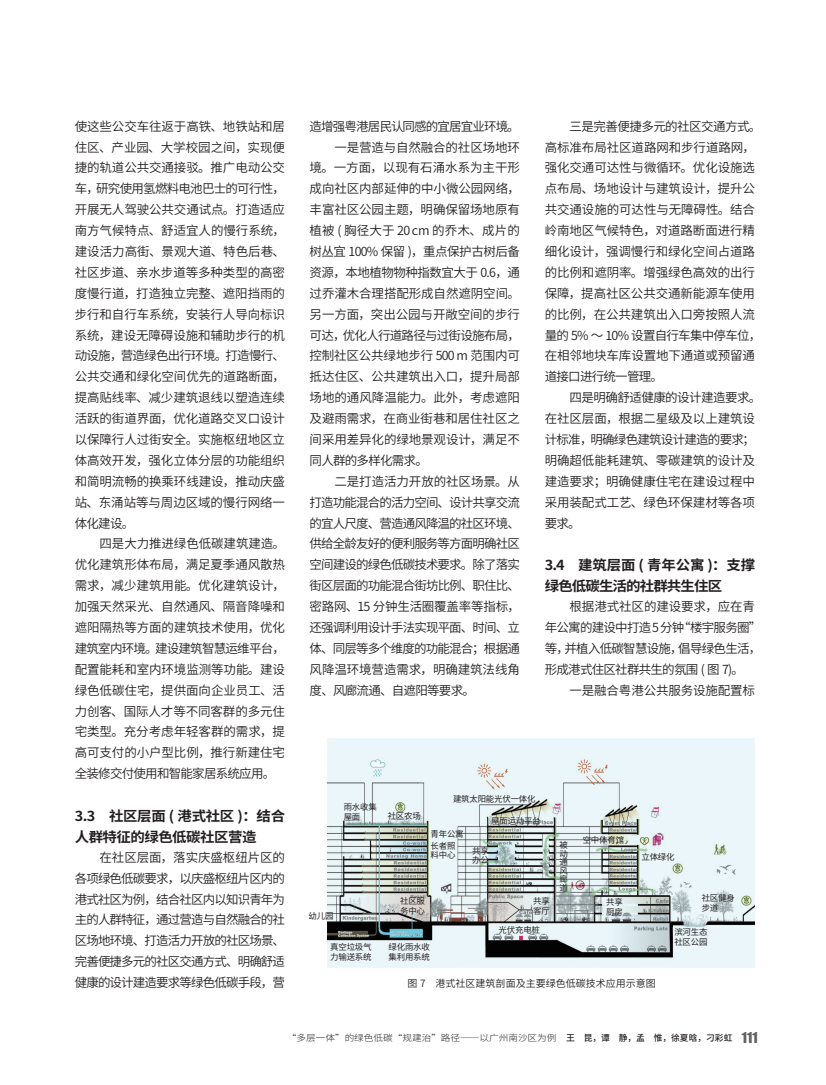
<style>
.page{position:relative;width:826px;height:1085px;background:#fff}
.page>*{position:absolute;margin:0;border:0;box-sizing:border-box;transform-origin:0 0}
.二级标题{font:700 13.75px/20.9px "Source Han Sans CN";letter-spacing:-.035em;color:#231f20;scale:1.05 1}
.二级标题-2{font:700 13.75px/20.9px "Source Han Sans CN";letter-spacing:-.06em;color:#231f20;scale:1.05 1}
.正文{font:12.5px/20.9px "Source Han Sans CN";letter-spacing:-.01em;color:#231f20;text-align:justify}
.正文-2{font:12.5px/20.9px "Source Han Sans CN";letter-spacing:-.06em;color:#231f20}
.正文-3{font:12.5px "Source Han Sans CN";letter-spacing:-.07em;color:#231f20}
.图说{font:10px "Source Han Sans CN";color:#231f20}
.t1{font:300 8.75px "Source Han Sans CN";color:#231f20;scale:1.1 1}
.框图文字{font:8.38px/9.6px "Source Han Sans CN";letter-spacing:-.025em;color:#231f20}
.s1{font-weight:500}
.s2{font-family:"Impact";font-weight:400;font-size:13.75px;color:#636366}
</style>
<div class="page">
<img style="left:327px;top:738px;width:427px;height:229px">
<p class="正文" style="left:75px;top:116px;width:212px">使这些公交车往返于高铁、地铁站和居住区、产业园、大学校园之间，实现便捷的轨道公共交通接驳。推广电动公交车，研究使用氢燃料电池巴士的可行性，开展无人驾驶公共交通试点。打造适应南方气候特点、舒适宜人的慢行系统，建设活力高街、景观大道、特色后巷、社区步道、亲水步道等多种类型的高密度慢行道，打造独立完整、遮阳挡雨的步行和自行车系统，安装行人导向标识系统，建设无障碍设施和辅助步行的机动设施，营造绿色出行环境。打造慢行、公共交通和绿化空间优先的道路断面，提高贴线率、减少建筑退线以塑造连续活跃的街道界面，优化道路交叉口设计以保障行人过街安全。实施枢纽地区立体高效开发，强化立体分层的功能组织和简明流畅的换乘环线建设，推动庆盛站、东涌站等与周边区域的慢行网络一体化建设。</p>
<p class="正文" style="left:75px;top:533px;width:212px;text-indent:25px">四是大力推进绿色低碳建筑建造。优化建筑形体布局，满足夏季通风散热需求，减少建筑用能。优化建筑设计，加强天然采光、自然通风、隔音降噪和遮阳隔热等方面的建筑技术使用，优化建筑室内环境。建设建筑智慧运维平台，配置能耗和室内环境监测等功能。建设绿色低碳住宅，提供面向企业员工、活力创客、国际人才等不同客群的多元住宅类型。充分考虑年轻客群的需求，提高可支付的小户型比例，推行新建住宅全装修交付使用和智能家居系统应用。</p>
<p class="二级标题" style="left:75px;top:805px;width:202px">3.3 社区层面 ( 港式社区 )：结合人群特征的绿色低碳社区营造</p>
<p class="正文" style="left:75px;top:846px;width:212px;text-indent:25px">在社区层面，落实庆盛枢纽片区的各项绿色低碳要求，以庆盛枢纽片区内的港式社区为例，结合社区内以知识青年为主的人群特征，通过营造与自然融合的社区场地环境、打造活力开放的社区场景、完善便捷多元的社区交通方式、明确舒适健康的设计建造要求等绿色低碳手段，营</p>
<p class="正文-3" style="left:309px;top:119px;width:212px">造增强粤港居民认同感的宜居宜业环境。</p>
<p class="正文" style="left:309px;top:137px;width:212px;text-indent:25px">一是营造与自然融合的社区场地环境。一方面，以现有石涌水系为主干形成向社区内部延伸的中小微公园网络，丰富社区公园主题，明确保留场地原有植被 ( 胸径大于 20 cm 的乔木、成片的树丛宜 100% 保留 )，重点保护古树后备资源，本地植物物种指数宜大于 0.6，通过乔灌木合理搭配形成自然遮阴空间。另一方面，突出公园与开敞空间的步行可达，优化人行道路径与过街设施布局，控制社区公共绿地步行 500 m 范围内可抵达住区、公共建筑出入口，提升局部场地的通风降温能力。此外，考虑遮阳及避雨需求，在商业街巷和居住社区之间采用差异化的绿地景观设计，满足不同人群的多样化需求。</p>
<p class="正文" style="left:309px;top:471px;width:212px;text-indent:25px">二是打造活力开放的社区场景。从打造功能混合的活力空间、设计共享交流的宜人尺度、营造通风降温的社区环境、供给全龄友好的便利服务等方面明确社区空间建设的绿色低碳技术要求。除了落实街区层面的功能混合街坊比例、职住比、密路网、15 分钟生活圈覆盖率等指标，还强调利用设计手法实现平面、时间、立体、同层等多个维度的功能混合；根据通风降温环境营造需求，明确建筑法线角度、风廊流通、自遮阳等要求。</p>
<p class="正文" style="left:544px;top:116px;width:218px;text-align:left;text-indent:25px">三是完善便捷多元的社区交通方式。高标准布局社区道路网和步行道路网，强化交通可达性与微循环。优化设施选点布局、场地设计与建筑设计，提升公共交通设施的可达性与无障碍性。结合岭南地区气候特色，对道路断面进行精细化设计，强调慢行和绿化空间占道路的比例和遮阴率。增强绿色高效的出行保障，提高社区公共交通新能源车使用的比例，在公共建筑出入口旁按照人流量的 5% ～ 10% 设置自行车集中停车位，在相邻地块车库设置地下通道或预留通道接口进行统一管理。</p>
<p class="正文" style="left:544px;top:387px;width:218px;text-align:left;text-indent:25px">四是明确舒适健康的设计建造要求。在社区层面，根据二星级及以上建筑设计标准，明确绿色建筑设计建造的要求；明确超低能耗建筑、零碳建筑的设计及建造要求；明确健康住宅在建设过程中采用装配式工艺、绿色环保建材等各项要求。</p>
<p class="二级标题-2" style="left:544px;top:555px;width:202px">3.4 建筑层面 ( 青年公寓 )：支撑绿色低碳生活的社群共生住区</p>
<p class="正文-2" style="left:544px;top:596px;width:218px;text-indent:25px">根据港式社区的建设要求，应在青年公寓的建设中打造5分钟“楼宇服务圈”等，并植入低碳智慧设施，倡导绿色生活，形成港式住区社群共生的氛围 ( 图 7)。</p>
<p class="正文" style="left:569px;top:679px;width:187px">一是融合粤港公共服务设施配置标</p>
<p class="框图文字" style="left:344px;top:802px;width:35px">雨水收集屋面</p>
<p class="框图文字" style="left:388px;top:811px;width:35px">社区农场</p>
<p class="框图文字" style="left:453px;top:793px;width:84px">建筑太阳能光伏一体化</p>
<p class="框图文字" style="left:430px;top:829px;width:35px">青年公寓</p>
<p class="框图文字" style="left:430px;top:840px;width:26px">长者照料中心</p>
<p class="框图文字" style="left:491px;top:816px;width:51px">屋面运动平台</p>
<p class="框图文字" style="left:472px;top:845px;width:18px">共享</p>
<p class="框图文字" style="left:472px;top:855px;width:18px">办公</p>
<p class="框图文字" style="left:400px;top:896px;width:26px">社区服务中心</p>
<p class="框图文字" style="left:308px;top:910px;width:26px">幼儿园</p>
<p class="框图文字" style="left:330px;top:942px;width:43px">真空垃圾气力输送系统</p>
<p class="框图文字" style="left:388px;top:942px;width:43px">绿化雨水收集利用系统</p>
<p class="框图文字" style="left:533px;top:896px;width:18px">共享客厅</p>
<p class="框图文字" style="left:498px;top:924px;width:43px">光伏充电桩</p>
<p class="框图文字" style="left:559px;top:841px;width:10px;line-height:8.4px;text-align:justify">被动通风廊道</p>
<p class="框图文字" style="left:582px;top:835px;width:43px">空中体育馆</p>
<p class="框图文字" style="left:606px;top:897px;width:18px">共享厨房</p>
<p class="框图文字" style="left:641px;top:852px;width:35px">立体绿化</p>
<p class="框图文字" style="left:701px;top:893px;width:35px">社区健身步道</p>
<p class="框图文字" style="left:674px;top:927px;width:35px">滨河生态</p>
<p class="框图文字" style="left:674px;top:936px;width:35px">社区公园</p>
<p class="图说" style="left:407px;top:977px;width:249px">图 7 港式社区建筑剖面及主要绿色低碳技术应用示意图</p>
<p class="t1" style="left:287px;top:1032px;width:429px">“多层一体”的绿色低碳“规建治”路径——以广州南沙区为例　<span class="s1">王　昆，谭　静，孟　惟，徐夏晗，刁彩虹</span> <span class="s2">111</span></p>
</div>
